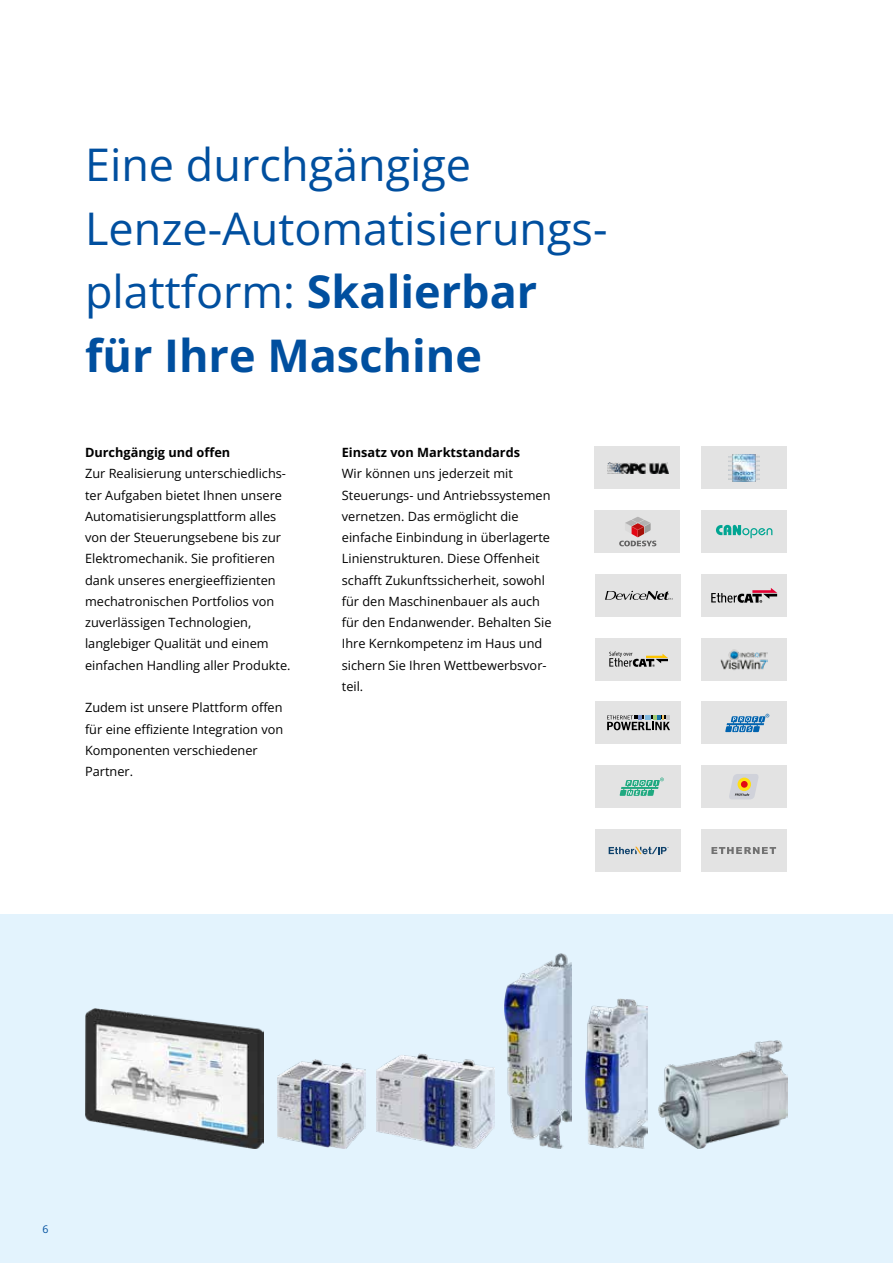
<style>
.page{position:relative;width:893px;height:1263px;background:#fff}
.page>*{position:absolute;margin:0;border:0;box-sizing:border-box;transform-origin:0 0}
.t1{font:45px/63.8px "Open Sans";color:#004f9f}
.t2{font:12.75px/21.3px "Open Sans";color:#000}
.t3{font:700 12.75px "Open Sans";color:#000}
.t4{font:10.5px "Open Sans";color:#004f9f}
.s1{font-weight:700}
</style>
<div class="page">
<div style="left:0;top:914px;width:893px;height:349px;background:#ddf1fd"></div>
<img style="left:85px;top:1008px;width:179px;height:140px">
<img style="left:504px;top:954px;width:67px;height:194px">
<img style="left:585px;top:998px;width:63px;height:150px">
<img style="left:659px;top:1040px;width:129px;height:108px">
<img style="left:376px;top:1053px;width:118px;height:95px">
<img style="left:277px;top:1059px;width:88px;height:89px">
<div style="left:595px;top:446px;width:85px;height:43px;background:#e3e3e3"></div>
<img style="left:608px;top:462px;width:60px;height:11px">
<div style="left:701px;top:510px;width:85px;height:43px;background:#e3e3e3"></div>
<svg style="left:716px;top:525px;width:56px;height:13px"></svg>
<div style="left:595px;top:510px;width:85px;height:43px;background:#e3e3e3"></div>
<svg style="left:619px;top:517px;width:37px;height:29px"></svg>
<div style="left:701px;top:446px;width:85px;height:43px;background:#e3e3e3"></div>
<img style="left:729px;top:454px;width:31px;height:27px">
<div style="left:701px;top:638px;width:85px;height:42px;background:#e3e3e3"></div>
<img style="left:720px;top:649px;width:48px;height:21px">
<div style="left:596px;top:574px;width:85px;height:43px;background:#e3e3e3"></div>
<svg style="left:605px;top:591px;width:67px;height:9px"></svg>
<div style="left:596px;top:702px;width:85px;height:42px;background:#e3e3e3"></div>
<svg style="left:607px;top:715px;width:63px;height:15px"></svg>
<div style="left:701px;top:574px;width:85px;height:43px;background:#e3e3e3"></div>
<svg style="left:711px;top:588px;width:66px;height:15px"></svg>
<div style="left:701px;top:702px;width:85px;height:42px;background:#e3e3e3"></div>
<svg style="left:725px;top:714px;width:44px;height:18px"></svg>
<div style="left:596px;top:829px;width:85px;height:43px;background:#e3e3e3"></div>
<svg style="left:609px;top:847px;width:60px;height:7px"></svg>
<div style="left:596px;top:765px;width:85px;height:43px;background:#e3e3e3"></div>
<svg style="left:620px;top:777px;width:44px;height:19px"></svg>
<div style="left:701px;top:829px;width:85px;height:43px;background:#e3e3e3"></div>
<svg style="left:711px;top:847px;width:65px;height:7px"></svg>
<div style="left:701px;top:765px;width:85px;height:43px;background:#e3e3e3"></div>
<svg style="left:729px;top:774px;width:30px;height:25px"></svg>
<svg style="left:737px;top:778px;width:14px;height:13px"></svg>
<div style="left:741px;top:781px;width:7px;height:7px;background:#e30613;border-radius:50%"></div>
<div style="left:596px;top:638px;width:85px;height:42px;background:#e3e3e3"></div>
<svg style="left:609px;top:651px;width:59px;height:16px"></svg>
<h1 class="t1" style="left:85px;top:131px;width:524px">Eine durchgängige<br>Lenze-Automatisierungs&shy;plattform: <span class="s1">Skalierbar für Ihre Maschine</span></h1>
<p class="t3" style="left:85px;top:443px;width:147px">Durchgängig und offen</p>
<p class="t2" style="left:85px;top:463px;width:207px">Zur Realisierung unterschiedlichs&shy;ter Aufgaben bietet Ihnen unsere Automatisierungsplattform alles von der Steuerungsebene bis zur Elektromechanik. Sie profitieren dank unseres energieeffizienten mechatronischen Portfolios von zuverlässigen Technologien, langlebiger Qualität und einem einfachen Handling aller Produkte.</p>
<p class="t2" style="left:85px;top:697px;width:200px">Zudem ist unsere Plattform offen für eine effiziente Integration von<br>Komponenten verschiedener<br>Partner.</p>
<p class="t3" style="left:342px;top:443px;width:180px">Einsatz von Marktstandards</p>
<p class="t2" style="left:342px;top:463px;width:211px">Wir können uns jederzeit mit<br>Steuerungs- und Antriebssystemen vernetzen. Das ermöglicht die einfache Einbindung in überlagerte<br>Linienstrukturen. Diese Offenheit schafft Zukunftssicherheit, sowohl für den Maschinenbauer als auch für den Endanwender. Behalten Sie<br>Ihre Kernkompetenz im Haus und sichern Sie Ihren Wettbewerbsvor&shy;teil.</p>
<p class="t4" style="left:43px;top:1222px;width:8px">6</p>
</div>
